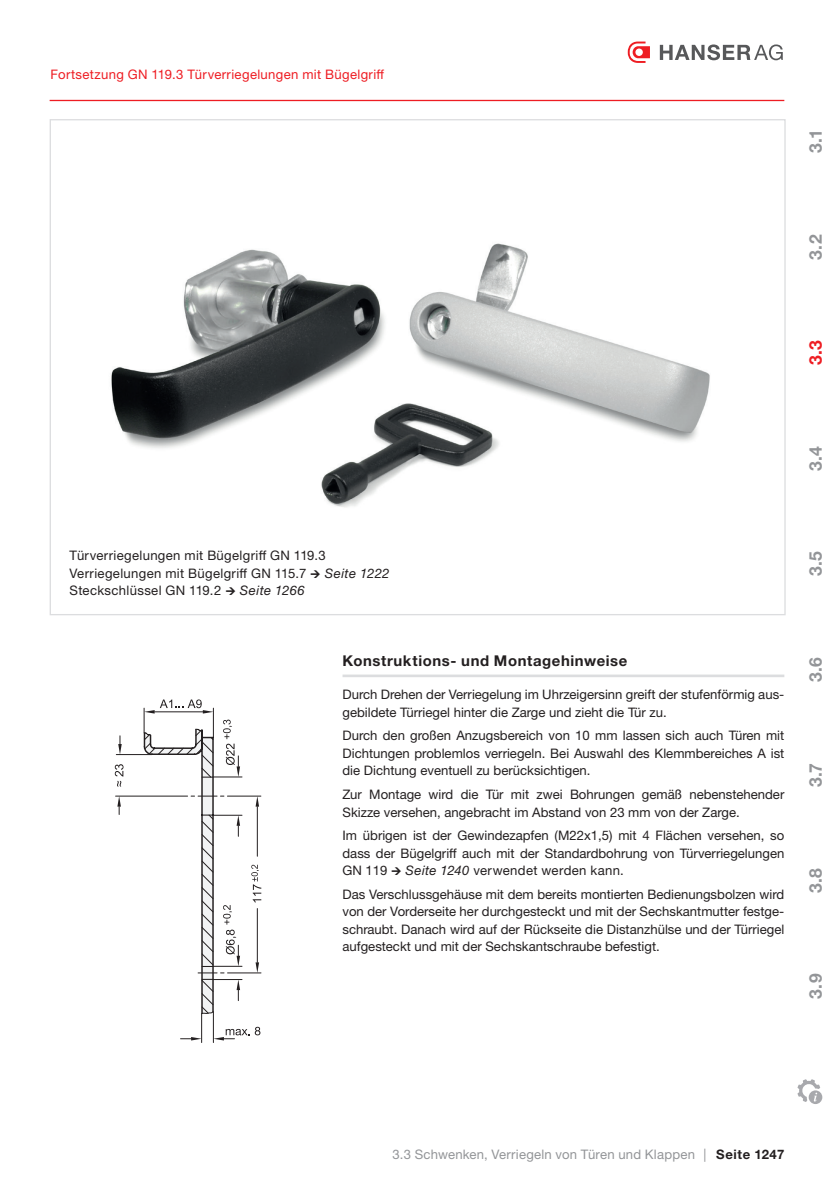
<style>
.page{position:relative;width:834px;height:1181px;background:#fff}
.page>*{position:absolute;margin:0;border:0;box-sizing:border-box;transform-origin:0 0}
.t1{font:700 17.5px "Helvetica Neue LT Pro";color:#939598}
.t2{font:700 17.5px "Helvetica Neue LT Pro";color:#ee1d23}
.t3{font:700 14.88px "Helvetica Neue LT Pro";letter-spacing:.04em;color:#231f20}
.t4{font:13.12px/17.5px "Helvetica Neue LTW1 G";color:#231f20;text-align:justify}
.t5{font:13.12px/17.5px "Helvetica Neue LTW1 G";letter-spacing:.025em;color:#231f20}
.t6{font:13.12px "Helvetica Neue LTW1 G";letter-spacing:.025em;color:#ee1d23}
.t7{font:13.12px "Helvetica Neue LT Pro";letter-spacing:.015em;color:#939598}
.t8{font:700 13.12px "Helvetica Neue LTW1 G";letter-spacing:.045em;color:#231f20}
.s1{font-style:italic}
.s2{font-weight:400;color:#939598}
</style>
<div class="page">
<hr style="left:50px;top:100px;width:734px;height:1px;background:#ee1d23">
<svg style="left:797px;top:1079px;width:26px;height:25px"></svg>
<svg style="left:627px;top:42px;width:22px;height:21px"></svg>
<svg style="left:659px;top:44px;width:123px;height:16px"></svg>
<img style="left:111px;top:243px;width:599px;height:265px">
<hr style="left:116px;top:754px;width:36px;height:1px;background:#231f20">
<svg style="left:118px;top:736px;width:4px;height:18px"></svg>
<svg style="left:115px;top:764px;width:8px;height:22px"></svg>
<hr style="left:115px;top:795px;width:72px;height:1px;background:#231f20">
<svg style="left:117px;top:796px;width:4px;height:18px"></svg>
<svg style="left:143px;top:699px;width:118px;height:343px"></svg>
<hr style="left:342px;top:674px;width:442px;height:3px;background:#dcdddf">
<p class="t6" style="left:50px;top:67px;width:335px">Fortsetzung GN 119.3 Türverriegelungen mit Bügelgriff</p>
<h1 class="t1" style="left:804px;top:153px;width:25px;rotate:-90deg">3.1</h1>
<h1 class="t1" style="left:804px;top:260px;width:27px;rotate:-90deg">3.2</h1>
<h1 class="t2" style="left:804px;top:365px;width:27px;rotate:-90deg">3.3</h1>
<h1 class="t1" style="left:804px;top:471px;width:26px;rotate:-90deg">3.4</h1>
<p class="t5" style="left:69px;top:547px;width:321px">Türverriegelungen mit Bügelgriff GN 119.3<br>Verriegelungen mit Bügelgriff GN 115.7 <span class="s1">→ Seite 1222<br></span>Steckschlüssel GN 119.2 <span class="s1">→ Seite 1266</span></p>
<p class="t3" style="left:342px;top:651px;width:286px">Konstruktions- und Montagehinweise</p>
<p class="t4" style="left:342px;top:685px;width:443px">Durch Drehen der Verriegelung im Uhrzeigersinn greift der stufenförmig aus&shy;gebildete Türriegel hinter die Zarge und zieht die Tür zu.</p>
<p class="t4" style="left:342px;top:727px;width:443px">Durch den großen Anzugsbereich von 10 mm lassen sich auch Türen mit Dichtungen problemlos verriegeln. Bei Auswahl des Klemmbereiches A ist die Dichtung eventuell zu berücksichtigen.</p>
<p class="t4" style="left:342px;top:785px;width:443px">Zur Montage wird die Tür mit zwei Bohrungen gemäß nebenstehender<br>Skizze versehen, angebracht im Abstand von 23 mm von der Zarge.</p>
<p class="t4" style="left:342px;top:826px;width:443px">Im übrigen ist der Gewindezapfen (M22x1,5) mit 4 Flächen versehen, so dass der Bügelgriff auch mit der Standardbohrung von Türverriegelungen GN 119 <span class="s1">→ Seite 1240</span> verwendet werden kann.</p>
<p class="t4" style="left:342px;top:885px;width:443px">Das Verschlussgehäuse mit dem bereits montierten Bedienungsbolzen wird von der Vorderseite her durchgesteckt und mit der Sechskantmutter festge&shy;schraubt. Danach wird auf der Rückseite die Distanzhülse und der Türriegel aufgesteckt und mit der Sechskantschraube befestigt.</p>
<h1 class="t1" style="left:804px;top:576px;width:27px;rotate:-90deg">3.5</h1>
<h1 class="t1" style="left:804px;top:682px;width:26px;rotate:-90deg">3.6</h1>
<h1 class="t1" style="left:804px;top:787px;width:26px;rotate:-90deg">3.7</h1>
<h1 class="t1" style="left:804px;top:893px;width:27px;rotate:-90deg">3.8</h1>
<h1 class="t1" style="left:804px;top:998px;width:27px;rotate:-90deg">3.9</h1>
<p class="t7" style="left:392px;top:1147px;width:304px">3.3 Schwenken, Verriegeln von Türen und Klappen</p>
<p class="t8" style="left:703px;top:1146px;width:82px"><span class="s2">|</span> Seite 1247</p>
</div>
